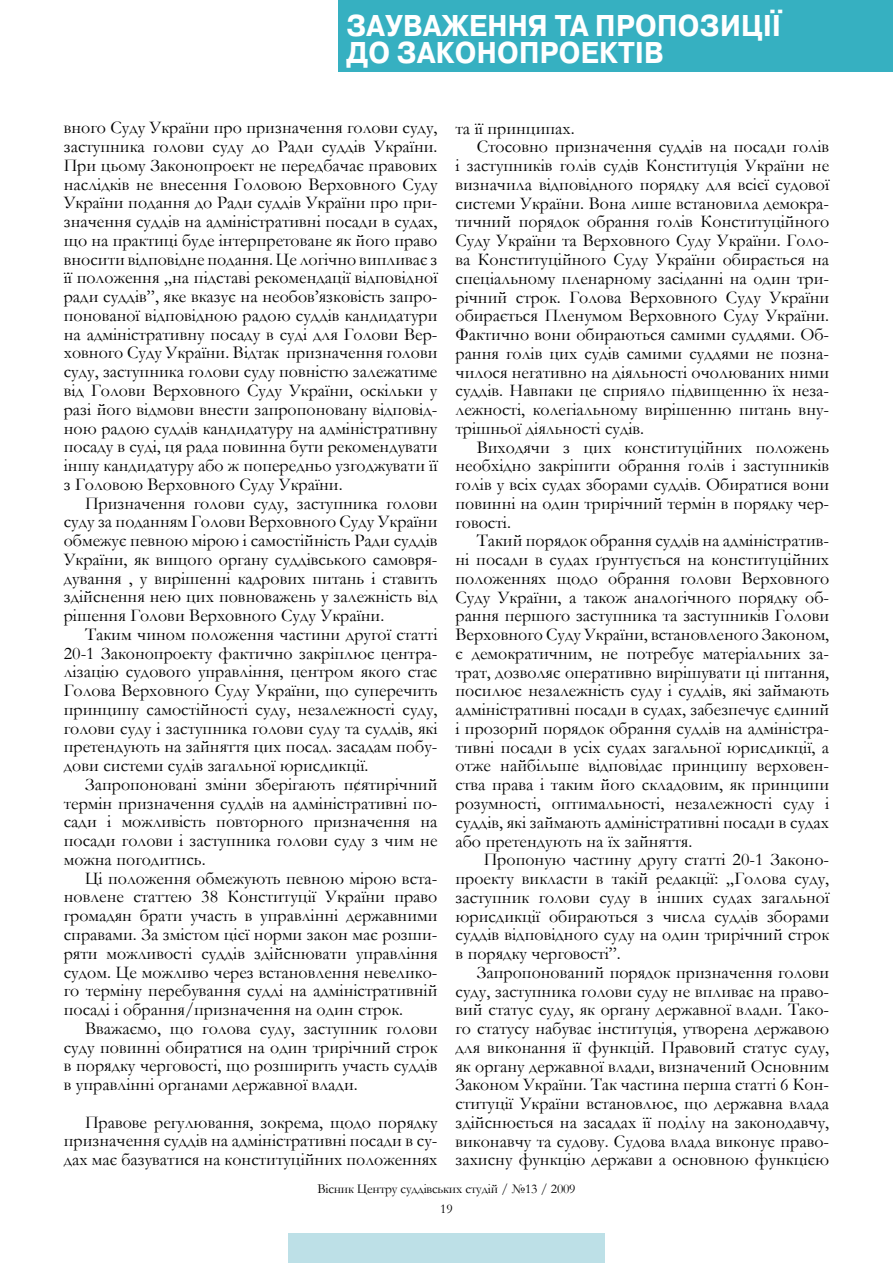
<style>
.page{position:relative;width:893px;height:1263px;background:#fff}
.page>*{position:absolute;margin:0;border:0;box-sizing:border-box;transform-origin:0 0}
.t1{font:700 30px/27px "Pragmatica C";letter-spacing:.01em;color:#fff;scale:.91 1}
.t2{font:18px/18.8px "Garamond";color:#000;text-align:justify}
.t3{font:13.5px/20.4px "Garamond";letter-spacing:-.015em;color:#000;text-align:center}
</style>
<div class="page">
<div style="left:288px;top:1233px;width:317px;height:30px;background:#bde0e7"></div>
<div style="left:338px;top:0;width:555px;height:72px;background:#36b0c1"></div>
<h1 class="t1" style="left:346px;top:13px;width:479px">ЗАУВАЖЕННЯ ТА ПРОПОЗИЦІЇ<br>ДО ЗАКОНОПРОЕКТІВ</h1>
<p class="t2" style="left:64px;top:118px;width:375px">вного Суду України про призначення голови суду, заступника голови суду до Ради суддів України.<br>При цьому Законопроект не передбачає правових наслідків не внесення Головою Верховного Суду України подання до Ради суддів України про при&shy;значення суддів на адміністративні посади в судах, що на практиці буде інтерпретоване як його право вносити відповідне подання. Це логічно випливає з її положення „на підставі рекомендації відповідної ради суддів”, яке вказує на необов’язковість запро&shy;понованої відповідною радою суддів кандидатури на адміністративну посаду в суді для Голови Вер&shy;ховного Суду України. Відтак призначення голови суду, заступника голови суду повністю залежатиме від Голови Верховного Суду України, оскільки у разі його відмови внести запропоновану відповід&shy;ною радою суддів кандидатуру на адміністративну посаду в суді, ця рада повинна бути рекомендувати іншу кандидатуру або ж попередньо узгоджувати її з Головою Верховного Суду України.</p>
<p class="t2" style="left:64px;top:493px;width:375px;text-indent:21px">Призначення голови суду, заступника голови суду за поданням Голови Верховного Суду України обмежує певною мірою і самостійність Ради суддів України, як вищого органу суддівського самовря&shy;дування , у вирішенні кадрових питань і ставить здійснення нею цих повноважень у залежність від рішення Голови Верховного Суду України.</p>
<p class="t2" style="left:64px;top:624px;width:375px;text-indent:21px">Таким чином положення частини другої статті 20-1 Законопроекту фактично закріплює центра&shy;лізацію судового управління, центром якого стає Голова Верховного Суду України, що суперечить принципу самостійності суду, незалежності суду, голови суду і заступника голови суду та суддів, які претендують на зайняття цих посад. засадам побу&shy;дови системи судів загальної юрисдикції.</p>
<p class="t2" style="left:64px;top:774px;width:375px;text-indent:21px">Запропоновані зміни зберігають п¢ятирічний термін призначення суддів на адміністративні по&shy;сади і можливість повторного призначення на посади голови і заступника голови суду з чим не можна погодитись.</p>
<p class="t2" style="left:64px;top:868px;width:375px;text-indent:21px">Ці положення обмежують певною мірою вста&shy;новлене статтею 38 Конституції України право громадян брати участь в управлінні державними справами. За змістом цієї норми закон має розши&shy;ряти можливості суддів здійснювати управління судом. Це можливо через встановлення невелико&shy;го терміну перебування судді на адміністративній посаді і обрання/призначення на один строк.</p>
<p class="t2" style="left:64px;top:1018px;width:375px;text-indent:21px">Вважаємо, що голова суду, заступник голови суду повинні обиратися на один трирічний строк в порядку черговості, що розширить участь суддів в управлінні органами державної влади.</p>
<p class="t2" style="left:64px;top:1112px;width:375px;text-indent:21px">Правове регулювання, зокрема, щодо порядку призначення суддів на адміністративні посади в су&shy;дах має базуватися на конституційних положеннях</p>
<p class="t2" style="left:455px;top:118px;width:121px">та її принципах.</p>
<p class="t2" style="left:477px;top:137px;width:354px">Стосовно призначення суддів на посади голів</p>
<p class="t2" style="left:455px;top:156px;width:375px">і заступників голів судів Конституція України не</p>
<p class="t2" style="left:455px;top:174px;width:375px">визначила відповідного порядку для всієї судової</p>
<p class="t2" style="left:455px;top:193px;width:375px">системи України. Вона лише встановила демокра-</p>
<p class="t2" style="left:455px;top:212px;width:375px">тичний порядок обрання голів Конституційного</p>
<p class="t2" style="left:455px;top:231px;width:375px">Суду України та Верховного Суду України. Голо-</p>
<p class="t2" style="left:455px;top:249px;width:375px">ва Конституційного Суду України обирається на</p>
<p class="t2" style="left:455px;top:268px;width:375px">спеціальному пленарному засіданні на один три-</p>
<p class="t2" style="left:455px;top:287px;width:375px">річний строк. Голова Верховного Суду України</p>
<p class="t2" style="left:455px;top:306px;width:375px">обирається Пленумом Верховного Суду України.</p>
<p class="t2" style="left:455px;top:325px;width:375px">Фактично вони обираються самими суддями. Об-</p>
<p class="t2" style="left:455px;top:343px;width:375px">рання голів цих судів самими суддями не позна-</p>
<p class="t2" style="left:455px;top:362px;width:375px">чилося негативно на діяльності очолюваних ними</p>
<p class="t2" style="left:455px;top:381px;width:375px">суддів. Навпаки це сприяло підвищенню їх неза-</p>
<p class="t2" style="left:455px;top:400px;width:375px">лежності, колегіальному вирішенню питань вну-</p>
<p class="t2" style="left:455px;top:418px;width:190px">трішньої діяльності судів.</p>
<p class="t2" style="left:477px;top:437px;width:354px">Виходячи з цих конституційних положень</p>
<p class="t2" style="left:455px;top:456px;width:375px">необхідно закріпити обрання голів і заступників</p>
<p class="t2" style="left:455px;top:475px;width:375px">голів у всіх судах зборами суддів. Обиратися вони</p>
<p class="t2" style="left:455px;top:493px;width:375px">повинні на один трирічний термін в порядку чер-</p>
<p class="t2" style="left:455px;top:512px;width:57px">говості.</p>
<p class="t2" style="left:477px;top:531px;width:354px">Такий порядок обрання суддів на адміністратив-</p>
<p class="t2" style="left:455px;top:550px;width:375px">ні посади в судах ґрунтується на конституційних</p>
<p class="t2" style="left:455px;top:568px;width:375px">положеннях щодо обрання голови Верховного</p>
<p class="t2" style="left:455px;top:587px;width:375px">Суду України, а також аналогічного порядку об-</p>
<p class="t2" style="left:455px;top:606px;width:375px">рання першого заступника та заступників Голови</p>
<p class="t2" style="left:455px;top:625px;width:375px">Верховного Суду України, встановленого Законом,</p>
<p class="t2" style="left:455px;top:643px;width:375px">є демократичним, не потребує матеріальних за-</p>
<p class="t2" style="left:455px;top:662px;width:375px">трат, дозволяє оперативно вирішувати ці питання,</p>
<p class="t2" style="left:455px;top:681px;width:375px">посилює незалежність суду і суддів, які займають</p>
<p class="t2" style="left:455px;top:700px;width:375px">адміністративні посади в судах, забезпечує єдиний</p>
<p class="t2" style="left:455px;top:718px;width:375px">і прозорий порядок обрання суддів на адміністра-</p>
<p class="t2" style="left:455px;top:737px;width:375px">тивні посади в усіх судах загальної юрисдикції, а</p>
<p class="t2" style="left:455px;top:756px;width:375px">отже найбільше відповідає принципу верховен-</p>
<p class="t2" style="left:455px;top:775px;width:375px">ства права і таким його складовим, як принципи</p>
<p class="t2" style="left:455px;top:793px;width:375px">розумності, оптимальності, незалежності суду і</p>
<p class="t2" style="left:455px;top:812px;width:375px">суддів, які займають адміністративні посади в судах</p>
<p class="t2" style="left:455px;top:831px;width:238px">або претендують на їх зайняття.</p>
<p class="t2" style="left:484px;top:850px;width:347px">Пропоную частину другу статті 20-1 Законо-</p>
<p class="t2" style="left:455px;top:868px;width:375px">проекту викласти в такій редакції: „Голова суду,</p>
<p class="t2" style="left:455px;top:887px;width:375px">заступник голови суду в інших судах загальної</p>
<p class="t2" style="left:455px;top:906px;width:375px">юрисдикції обираються з числа суддів зборами</p>
<p class="t2" style="left:455px;top:925px;width:375px">суддів відповідного суду на один трирічний строк</p>
<p class="t2" style="left:455px;top:943px;width:167px">в порядку черговості”.</p>
<p class="t2" style="left:477px;top:962px;width:354px">Запропонований порядок призначення голови</p>
<p class="t2" style="left:455px;top:981px;width:375px">суду, заступника голови суду не впливає на право-</p>
<p class="t2" style="left:455px;top:1000px;width:375px">вий статус суду, як органу державної влади. Тако-</p>
<p class="t2" style="left:455px;top:1018px;width:375px">го статусу набуває інституція, утворена державою</p>
<p class="t2" style="left:455px;top:1037px;width:375px">для виконання її функцій. Правовий статус суду,</p>
<p class="t2" style="left:455px;top:1056px;width:375px">як органу державної влади, визначений Основним</p>
<p class="t2" style="left:455px;top:1075px;width:375px">Законом України. Так частина перша статті 6 Кон-</p>
<p class="t2" style="left:455px;top:1094px;width:375px">ституції України встановлює, що державна влада</p>
<p class="t2" style="left:455px;top:1112px;width:375px">здійснюється на засадах її поділу на законодавчу,</p>
<p class="t2" style="left:455px;top:1131px;width:375px">виконавчу та судову. Судова влада виконує право-</p>
<p class="t2" style="left:455px;top:1150px;width:375px">захисну функцію держави а основною функцією</p>
<p class="t3" style="left:317px;top:1178px;width:260px">Вісник Центру суддівських студій / №13 / 2009<br>19</p>
</div>
